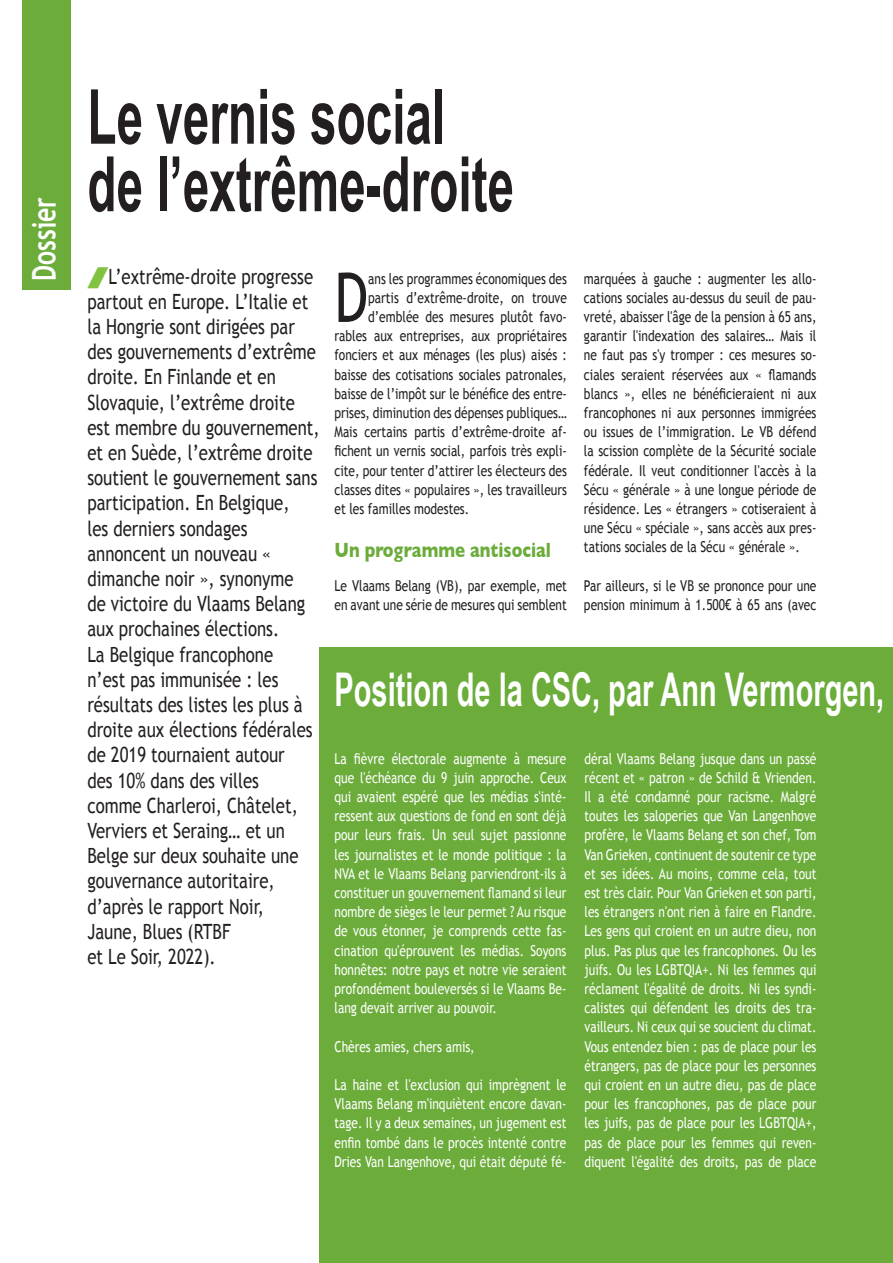
<style>
.page{position:relative;width:893px;height:1263px;background:#fff}
.page>*{position:absolute;margin:0;border:0;box-sizing:border-box;transform-origin:0 0}
.Titre_23{font:700 76.5px/67.5px "Arial Narrow";color:#231f20;scale:.76 1}
.Texte_courrant{font:68.7px "Trebuchet MS";color:#231f20;scale:.8 1}
.Titre_23-2{font:700 46.5px "Arial Narrow";color:#fff;scale:.76 1}
.Rubriques{font:700 33px "Trebuchet MS";color:#fff;scale:.75 1}
.t1{font:21px/25.2px "Trebuchet MS";color:#231f20;scale:.8 1}
.NSt_23{font:700 21px "Gill Sans";color:#6bac3a;scale:.8 1}
.Texte_courrant-2{font:15px/19.2px "Trebuchet MS";color:#fff;text-align:justify;scale:.8 1}
.Texte_courrant-3{font:15px/19.2px "Trebuchet MS";color:#231f20;scale:.8 1}
</style>
<div class="page">
<div style="left:320px;top:647px;width:573px;height:616px;background:#6bac3a"></div>
<div style="left:23px;top:0;width:48px;height:289px;background:#6bac3a"></div>
<p class="Rubriques" style="left:23px;top:281px;width:113px;rotate:-90deg">Dossier</p>
<p class="Titre_23" style="left:87px;top:79px;width:563px">Le vernis social de l’extrême-droite</p>
<p class="t1" style="left:87px;top:264px;width:292px;text-indent:21px">L’extrême-droite progresse partout en Europe. L’Italie et la Hongrie sont dirigées par des gouvernements d’extrême droite. En Finlande et en<br>Slovaquie, l’extrême droite est membre du gouvernement, et en Suède, l’extrême droite soutient le gouvernement sans participation. En Belgique,<br>les derniers sondages annoncent un nouveau « dimanche noir », synonyme<br>de victoire du Vlaams Belang aux prochaines élections.<br>La Belgique francophone<br>n’est pas immunisée : les résultats des listes les plus à droite aux élections fédérales de 2019 tournaient autour<br>des 10% dans des villes<br>comme Charleroi, Châtelet,<br>Verviers et Seraing… et un<br>Belge sur deux souhaite une gouvernance autoritaire, d’après le rapport Noir,<br>Jaune, Blues (RTBF<br>et Le Soir, 2022).</p>
<p class="Texte_courrant" style="left:334px;top:257px;width:44px">D</p>
<p class="Texte_courrant-3" style="left:368px;top:269px;width:250px">ans les programmes économiques des</p>
<p class="Texte_courrant-3" style="left:584px;top:269px;width:292px;text-align:justify">marquées à gauche : augmenter les allo&shy;cations sociales au-dessus du seuil de pau&shy;vreté, abaisser l'âge de la pension à 65 ans, garantir l'indexation des salaires… Mais il ne faut pas s'y tromper : ces mesures so&shy;ciales seraient réservées aux « flamands blancs », elles ne bénéficieraient ni aux francophones ni aux personnes immigrées ou issues de l’immigration. Le VB défend la scission complète de la Sécurité sociale fédérale. Il veut conditionner l'accès à la Sécu « générale » à une longue période de résidence. Les « étrangers » cotiseraient à une Sécu « spéciale », sans accès aux pres&shy;tations sociales de la Sécu « générale ».</p>
<p class="Texte_courrant-3" style="left:584px;top:576px;width:292px">Par ailleurs, si le VB se prononce pour une pension minimum à 1.500€ à 65 ans (avec</p>
<p class="Texte_courrant-3" style="left:368px;top:288px;width:250px">partis d’extrême-droite, on trouve</p>
<p class="Texte_courrant-3" style="left:368px;top:307px;width:250px">d’emblée des mesures plutôt favo-</p>
<p class="Texte_courrant-3" style="left:334px;top:326px;width:292px">rables aux entreprises, aux propriétaires</p>
<p class="Texte_courrant-3" style="left:334px;top:346px;width:292px">fonciers et aux ménages (les plus) aisés :</p>
<p class="Texte_courrant-3" style="left:334px;top:365px;width:292px">baisse des cotisations sociales patronales,</p>
<p class="Texte_courrant-3" style="left:334px;top:384px;width:292px">baisse de l’impôt sur le bénéfice des entre-</p>
<p class="Texte_courrant-3" style="left:334px;top:403px;width:292px">prises, diminution des dépenses publiques…</p>
<p class="Texte_courrant-3" style="left:334px;top:422px;width:292px">Mais certains partis d’extrême-droite af-</p>
<p class="Texte_courrant-3" style="left:334px;top:442px;width:292px">fichent un vernis social, parfois très expli-</p>
<p class="Texte_courrant-3" style="left:334px;top:461px;width:292px">cite, pour tenter d’attirer les électeurs des</p>
<p class="Texte_courrant-3" style="left:334px;top:480px;width:292px">classes dites « populaires », les travailleurs</p>
<p class="Texte_courrant-3" style="left:334px;top:499px;width:170px">et les familles modestes.</p>
<p class="NSt_23" style="left:334px;top:533px;width:272px">Un programme antisocial</p>
<p class="Texte_courrant-3" style="left:334px;top:576px;width:292px">Le Vlaams Belang (VB), par exemple, met en avant une série de mesures qui semblent</p>
<p class="Titre_23-2" style="left:334px;top:655px;width:725px">Position de la CSC, par Ann Vermorgen,</p>
<p class="Texte_courrant-2" style="left:334px;top:749px;width:291px">La fièvre électorale augmente à mesure que l'échéance du 9 juin approche. Ceux qui avaient espéré que les médias s'inté&shy;ressent aux questions de fond en sont déjà pour leurs frais. Un seul sujet passionne les journalistes et le monde politique : la NVA et le Vlaams Belang parviendront-ils à constituer un gouvernement flamand si leur nombre de sièges le leur permet ? Au risque de vous étonner, je comprends cette fas&shy;cination qu'éprouvent les médias. Soyons honnêtes: notre pays et notre vie seraient profondément bouleversés si le Vlaams Be&shy;lang devait arriver au pouvoir.</p>
<p class="Texte_courrant-2" style="left:334px;top:1037px;width:177px">Chères amies, chers amis,</p>
<p class="Texte_courrant-2" style="left:334px;top:1075px;width:291px">La haine et l'exclusion qui imprègnent le Vlaams Belang m'inquiètent encore davan&shy;tage. Il y a deux semaines, un jugement est enfin tombé dans le procès intenté contre Dries Van Langenhove, qui était député fé-</p>
<p class="Texte_courrant-2" style="left:584px;top:749px;width:291px">déral Vlaams Belang jusque dans un passé récent et « patron » de Schild &amp; Vrienden.<br>Il a été condamné pour racisme. Malgré toutes les saloperies que Van Langenhove profère, le Vlaams Belang et son chef, Tom Van Grieken, continuent de soutenir ce type et ses idées. Au moins, comme cela, tout est très clair. Pour Van Grieken et son parti, les étrangers n'ont rien à faire en Flandre.<br>Les gens qui croient en un autre dieu, non plus. Pas plus que les francophones. Ou les juifs. Ou les LGBTQIA+. Ni les femmes qui réclament l'égalité de droits. Ni les syndi&shy;calistes qui défendent les droits des tra&shy;vailleurs. Ni ceux qui se soucient du climat.<br>Vous entendez bien : pas de place pour les étrangers, pas de place pour les personnes qui croient en un autre dieu, pas de place pour les francophones, pas de place pour les juifs, pas de place pour les LGBTQIA+, pas de place pour les femmes qui reven&shy;diquent l'égalité des droits, pas de place</p>
</div>
